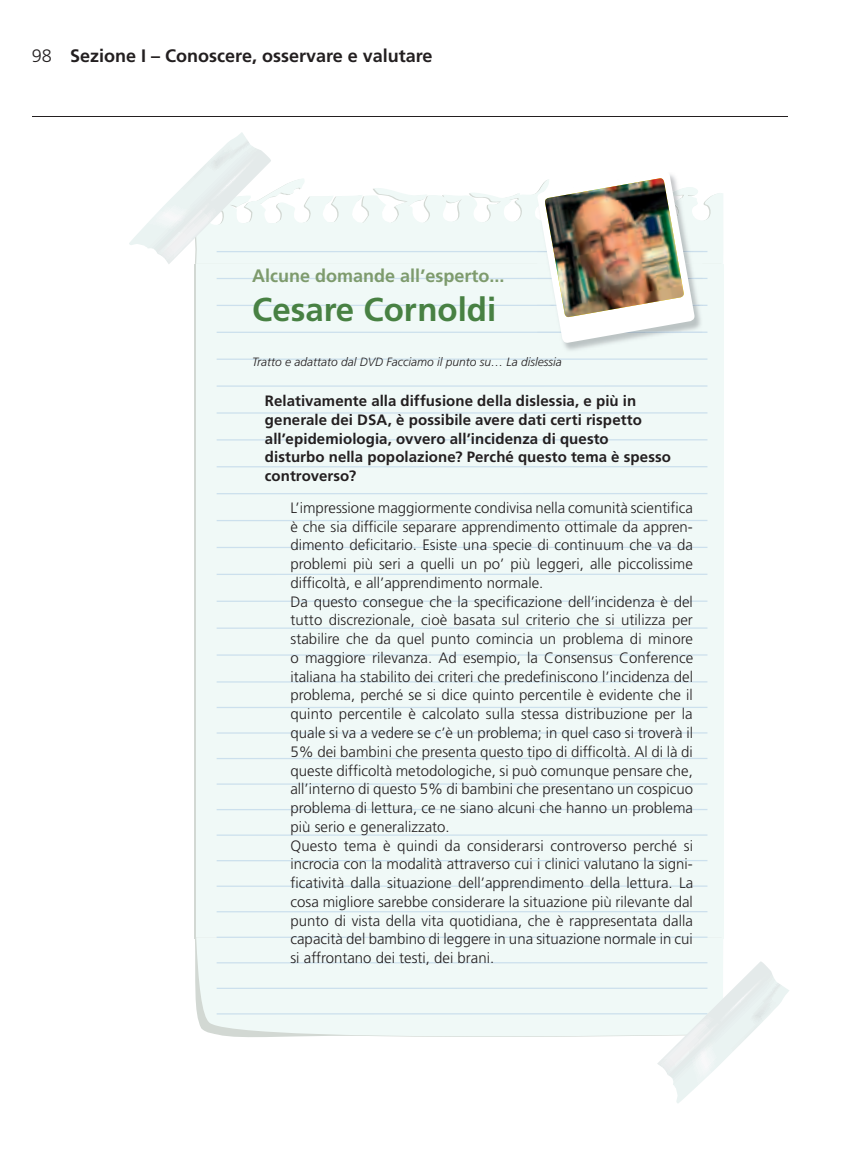
<style>
.page{position:relative;width:851px;height:1149px;background:#fff}
.page>*{position:absolute;margin:0;border:0;box-sizing:border-box;transform-origin:0 0}
.t1{font:700 33px "Frutiger LT Std";color:#488143}
.t2{font:700 18px "Frutiger LT Std";color:#231f20}
.t3{font:700 18px "Frutiger LT Std";color:#7e9b6d}
.t4{font:300 15px/18.8px "Frutiger LT Std";color:#231f20}
.t5{font:700 15px/18.8px "Frutiger LT Std";letter-spacing:.005em;color:#231f20}
.t6{font:italic 300 12px "Frutiger LT Std";color:#231f20}
.s1{font-weight:300}
</style>
<div class="page">
<hr style="left:32px;top:117px;width:755px;height:1px;background:#231f20">
<div style="left:196px;top:264px;width:527px;height:673px;background:#f0f9f7"></div>
<svg style="left:196px;top:937px;width:527px;height:100px;fill:#f0f9f7"></svg>
<svg style="left:271px;top:179px;width:452px;height:85px;fill:#f0f9f7"></svg>
<hr style="left:216px;top:251px;width:491px;height:1px;background:#cce0ed">
<hr style="left:217px;top:278px;width:490px;height:1px;background:#cce0ed">
<hr style="left:216px;top:304px;width:491px;height:2px;background:#cce0ed">
<hr style="left:217px;top:331px;width:490px;height:2px;background:#cce0ed">
<hr style="left:216px;top:358px;width:491px;height:2px;background:#cce0ed">
<hr style="left:217px;top:385px;width:490px;height:1px;background:#cce0ed">
<hr style="left:216px;top:412px;width:491px;height:1px;background:#cce0ed">
<hr style="left:217px;top:439px;width:490px;height:1px;background:#cce0ed">
<hr style="left:216px;top:466px;width:491px;height:1px;background:#cce0ed">
<hr style="left:217px;top:493px;width:490px;height:1px;background:#cce0ed">
<hr style="left:216px;top:519px;width:491px;height:2px;background:#cce0ed">
<hr style="left:217px;top:546px;width:490px;height:2px;background:#cce0ed">
<hr style="left:216px;top:573px;width:491px;height:2px;background:#cce0ed">
<hr style="left:217px;top:600px;width:490px;height:1px;background:#cce0ed">
<hr style="left:216px;top:627px;width:491px;height:1px;background:#cce0ed">
<hr style="left:217px;top:654px;width:490px;height:1px;background:#cce0ed">
<hr style="left:216px;top:681px;width:491px;height:1px;background:#cce0ed">
<hr style="left:216px;top:706px;width:491px;height:2px;background:#cce0ed">
<hr style="left:216px;top:732px;width:491px;height:1px;background:#cce0ed">
<hr style="left:216px;top:757px;width:491px;height:2px;background:#cce0ed">
<hr style="left:216px;top:783px;width:491px;height:1px;background:#cce0ed">
<hr style="left:216px;top:808px;width:491px;height:2px;background:#cce0ed">
<hr style="left:216px;top:834px;width:491px;height:1px;background:#cce0ed">
<hr style="left:216px;top:859px;width:491px;height:2px;background:#cce0ed">
<hr style="left:216px;top:885px;width:491px;height:1px;background:#cce0ed">
<hr style="left:216px;top:910px;width:491px;height:2px;background:#cce0ed">
<hr style="left:216px;top:936px;width:491px;height:1px;background:#cce0ed">
<hr style="left:216px;top:961px;width:491px;height:2px;background:#cce0ed">
<hr style="left:216px;top:987px;width:491px;height:1px;background:#cce0ed">
<hr style="left:216px;top:1012px;width:491px;height:2px;background:#cce0ed">
<img style="left:535px;top:179px;width:167px;height:72px">
<img style="left:563px;top:252px;width:139px;height:98px">
<img style="left:695px;top:304px;width:7px;height:2px">
<svg style="left:536px;top:174px;width:159px;height:169px"></svg>
<img style="left:544px;top:178px;width:140px;height:139px">
<svg style="left:657px;top:961px;width:132px;height:142px"></svg>
<svg style="left:129px;top:132px;width:142px;height:132px"></svg>
<p class="t2" style="left:32px;top:45px;width:402px"><span class="s1">98</span> sezione i – Conoscere, osservare e valutare</p>
<p class="t3" style="left:252px;top:265px;width:254px">alcune domande all’esperto...</p>
<h1 class="t1" style="left:252px;top:290px;width:245px">Cesare Cornoldi</h1>
<p class="t6" style="left:252px;top:355px;width:311px">Tratto e adattato dal DVD Facciamo il punto su… La dislessia</p>
<p class="t5" style="left:265px;top:391px;width:407px">Relativamente alla diffusione della dislessia, e più in generale dei Dsa, è possibile avere dati certi rispetto all’epidemiologia, ovvero all’incidenza di questo disturbo nella popolazione? Perché questo tema è spesso controverso?</p>
<p class="t4" style="left:290px;top:498px;width:404px">l’impressione maggiormente condivisa nella comunità scientifica è che sia difficile separare apprendimento ottimale da appren&shy;dimento deficitario. Esiste una specie di continuum che va da problemi più seri a quelli un po’ più leggeri, alle piccolissime difficoltà, e all’apprendimento normale.<br>Da questo consegue che la specificazione dell’incidenza è del tutto discrezionale, cioè basata sul criterio che si utilizza per stabilire che da quel punto comincia un problema di minore o maggiore rilevanza. ad esempio, la consensus conference italiana ha stabilito dei criteri che predefiniscono l’incidenza del problema, perché se si dice quinto percentile è evidente che il quinto percentile è calcolato sulla stessa distribuzione per la quale si va a vedere se c’è un problema; in quel caso si troverà il 5% dei bambini che presenta questo tipo di difficoltà. al di là di queste difficoltà metodologiche, si può comunque pensare che, all’interno di questo 5% di bambini che presentano un cospicuo problema di lettura, ce ne siano alcuni che hanno un problema più serio e generalizzato.<br>questo tema è quindi da considerarsi controverso perché si incrocia con la modalità attraverso cui i clinici valutano la signi&shy;ficatività dalla situazione dell’apprendimento della lettura. la cosa migliore sarebbe considerare la situazione più rilevante dal punto di vista della vita quotidiana, che è rappresentata dalla capacità del bambino di leggere in una situazione normale in cui si affrontano dei testi, dei brani.</p>
</div>
